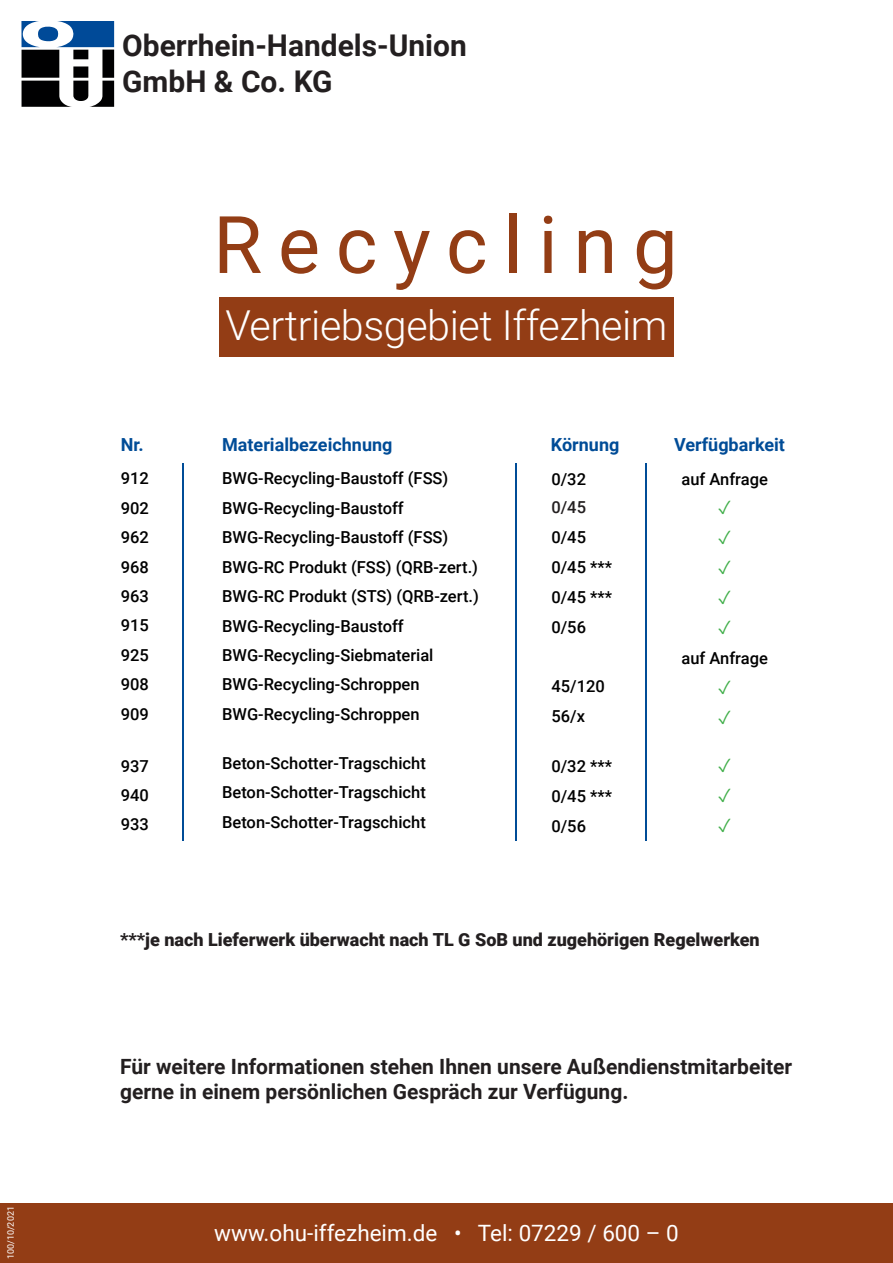
<style>
.page{position:relative;width:893px;height:1263px;background:#fff}
.page>*{position:absolute;margin:0;border:0;box-sizing:border-box;transform-origin:0 0}
.t1{font:79.5px "Roboto";letter-spacing:.2em;color:#933d15}
.t2{font:300 41.25px "Roboto";letter-spacing:-.01em;color:#fff}
.t3{font:700 29.85px/35.8px "Roboto";color:#231f20}
.t4{font:22.5px "Roboto";color:#fff}
.t5{font:700 21px/25.2px "Roboto";color:#231f20}
.t6{font:900 18px "Roboto";color:#231f20}
.t7{font:700 18px "Roboto";color:#004c97}
.t8{font:500 16.5px "Roboto";color:#000}
.t9{font:500 16.5px "Roboto";color:#231f20}
.t10{font:9px "Roboto";color:#fff}
</style>
<div class="page">
<div style="left:0;top:1203px;width:893px;height:60px;background:#933d15"></div>
<div style="left:219px;top:297px;width:455px;height:59px;background:#933d15"></div>
<svg style="left:21px;top:21px;width:93px;height:86px"></svg>
<hr style="left:516px;top:463px;width:1px;height:378px;background:#004c97">
<hr style="left:183px;top:463px;width:1px;height:378px;background:#004c97">
<hr style="left:645px;top:463px;width:1px;height:378px;background:#004c97">
<p class="t10" style="left:4px;top:1259px;width:54px;rotate:-90deg">100/10/2021</p>
<p class="t3" style="left:122px;top:26px;width:346px">Oberrhein-Handels-Union<br>GmbH &amp; Co. KG</p>
<p class="t1" style="left:213px;top:189px;width:466px">Recycling</p>
<p class="t2" style="left:225px;top:297px;width:444px">Vertriebsgebiet Iffezheim</p>
<p class="t7" style="left:121px;top:432px;width:24px">Nr.</p>
<p class="t7" style="left:222px;top:432px;width:172px">Materialbezeichnung</p>
<p class="t8" style="left:121px;top:467px;width:30px">912</p>
<p class="t8" style="left:121px;top:496px;width:30px">902</p>
<p class="t8" style="left:121px;top:526px;width:30px">962</p>
<p class="t8" style="left:121px;top:555px;width:30px">968</p>
<p class="t8" style="left:121px;top:584px;width:30px">963</p>
<p class="t8" style="left:121px;top:614px;width:30px">915</p>
<p class="t8" style="left:121px;top:643px;width:30px">925</p>
<p class="t8" style="left:121px;top:673px;width:30px">908</p>
<p class="t8" style="left:121px;top:702px;width:30px">909</p>
<p class="t8" style="left:121px;top:754px;width:30px">937</p>
<p class="t8" style="left:121px;top:784px;width:30px">940</p>
<p class="t8" style="left:121px;top:813px;width:30px">933</p>
<p class="t8" style="left:222px;top:467px;width:228px">BWG-Recycling-Baustoff (FSS)</p>
<p class="t8" style="left:222px;top:496px;width:183px">BWG-Recycling-Baustoff</p>
<p class="t8" style="left:222px;top:526px;width:228px">BWG-Recycling-Baustoff (FSS)</p>
<p class="t8" style="left:222px;top:555px;width:257px">BWG-RC Produkt (FSS) (QRB-zert.)</p>
<p class="t8" style="left:222px;top:584px;width:258px">BWG-RC Produkt (STS) (QRB-zert.)</p>
<p class="t8" style="left:222px;top:614px;width:183px">BWG-Recycling-Baustoff</p>
<p class="t8" style="left:222px;top:644px;width:213px">BWG-Recycling-Siebmaterial</p>
<p class="t8" style="left:222px;top:673px;width:199px">BWG-Recycling-Schroppen</p>
<p class="t8" style="left:222px;top:702px;width:199px">BWG-Recycling-Schroppen</p>
<p class="t8" style="left:222px;top:752px;width:205px">Beton-Schotter-Tragschicht</p>
<p class="t8" style="left:222px;top:781px;width:205px">Beton-Schotter-Tragschicht</p>
<p class="t8" style="left:222px;top:810px;width:205px">Beton-Schotter-Tragschicht</p>
<p class="t7" style="left:551px;top:432px;width:70px">Körnung</p>
<p class="t8" style="left:551px;top:467px;width:36px">0/32</p>
<p class="t9" style="left:551px;top:496px;width:36px">0/45</p>
<p class="t8" style="left:551px;top:526px;width:36px">0/45</p>
<p class="t8" style="left:551px;top:555px;width:62px">0/45 ***</p>
<p class="t8" style="left:551px;top:585px;width:62px">0/45 ***</p>
<p class="t8" style="left:551px;top:615px;width:36px">0/56</p>
<p class="t8" style="left:551px;top:675px;width:55px">45/120</p>
<p class="t8" style="left:551px;top:705px;width:35px">56/x</p>
<p class="t8" style="left:551px;top:754px;width:62px">0/32 ***</p>
<p class="t8" style="left:551px;top:784px;width:62px">0/45 ***</p>
<p class="t8" style="left:551px;top:814px;width:36px">0/56</p>
<p class="t7" style="left:674px;top:432px;width:113px">Verfügbarkeit</p>
<p class="t8" style="left:681px;top:467px;width:88px">auf Anfrage</p>
<p class="t8" style="left:681px;top:646px;width:88px">auf Anfrage</p>
<p class="t6" style="left:120px;top:927px;width:641px">***je nach Lieferwerk überwacht nach TL G SoB und zugehörigen Regelwerken</p>
<p class="t5" style="left:120px;top:1053px;width:673px">Für weitere Informationen stehen Ihnen unsere Außendienstmitarbeiter gerne in einem persönlichen Gespräch zur Verfügung.</p>
<p class="t4" style="left:214px;top:1217px;width:466px">www.ohu-iffezheim.de • Tel: 07229 / 600 – 0</p>
</div>
